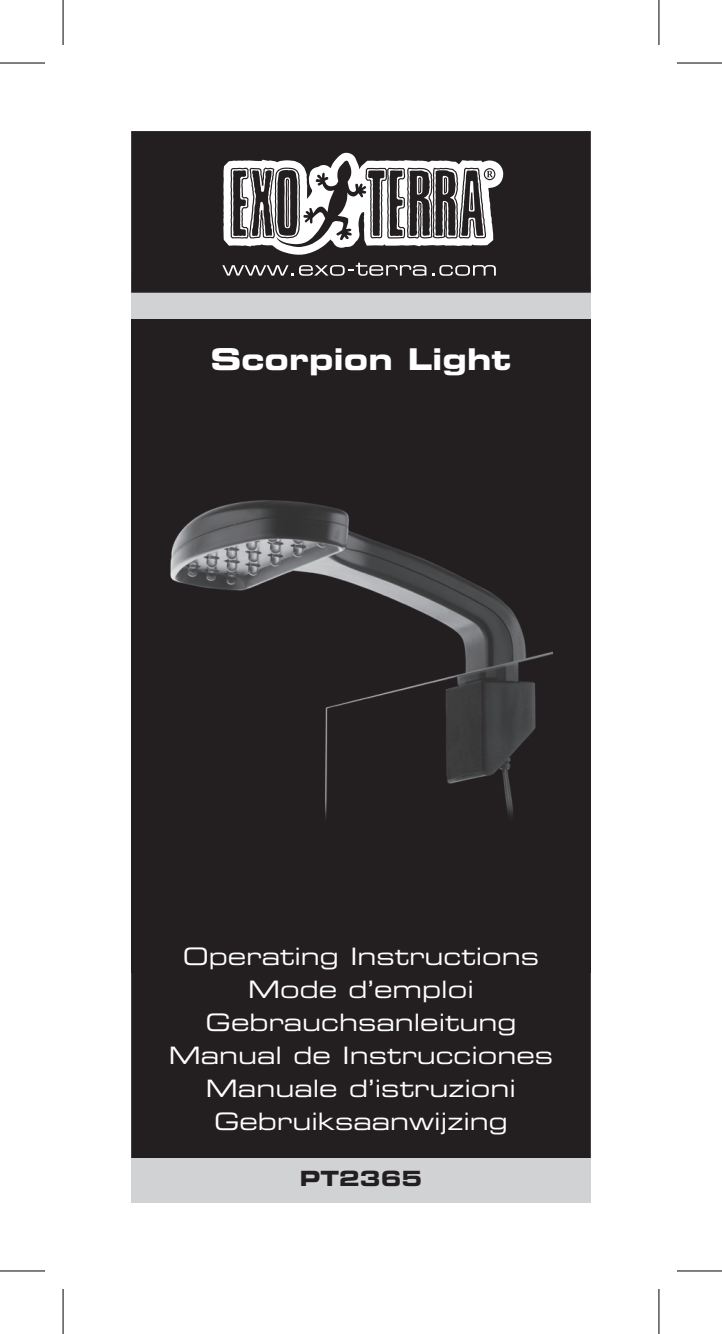
<style>
.page{position:relative;width:722px;height:1334px;background:#fff}
.page>*{position:absolute;margin:0;border:0;box-sizing:border-box;transform-origin:0 0}
.t1{font:30px "Eurostile Bold Extended Two";color:#fff}
.t2{font:24px/33px "Eurostile Extended Two";color:#fff;text-align:center}
.t3{font:21px "Eurostile Bold Extended Two";color:#231f20}
</style>
<div class="page">
<div style="left:131px;top:302px;width:459px;height:671px;background:#231f20"></div>
<div style="left:131px;top:274px;width:459px;height:44px;background:#d1d2d4"></div>
<div style="left:133px;top:133px;width:456px;height:158px;background:#231f20"></div>
<div style="left:131px;top:131px;width:459px;height:162px;border:3px solid #231f20"></div>
<div style="left:133px;top:942px;width:456px;height:259px;background:#231f20"></div>
<div style="left:131px;top:940px;width:459px;height:263px;border:3px solid #231f20"></div>
<svg style="left:223px;top:153px;width:280px;height:102px"></svg>
<svg style="left:222px;top:263px;width:273px;height:13px"></svg>
<div style="left:131px;top:1158px;width:459px;height:45px;background:#d1d2d4"></div>
<img style="left:170px;top:500px;width:382px;height:318px">
<svg style="left:659px;top:0;width:1px;height:45px"></svg>
<svg style="left:659px;top:1289px;width:1px;height:45px"></svg>
<hr style="left:0;top:62px;width:45px;height:2px;background:#000">
<hr style="left:676px;top:62px;width:45px;height:2px;background:#000">
<hr style="left:0;top:1270px;width:45px;height:1px;background:#000">
<hr style="left:676px;top:1270px;width:45px;height:1px;background:#000">
<hr style="left:62px;top:0;width:2px;height:45px;background:#000">
<hr style="left:62px;top:1289px;width:2px;height:45px;background:#000">
<hr style="left:658px;top:0;width:1px;height:45px;background:#000">
<hr style="left:658px;top:1289px;width:1px;height:45px;background:#000">
<p class="t1" style="left:210px;top:337px;width:302px">Scorpion Light</p>
<p class="t2" style="left:169px;top:939px;width:386px">Operating Instructions<br>Mode d’emploi<br>Gebrauchsanleitung<br>Manual de Instrucciones<br>Manuale d’istruzioni<br>Gebruiksaanwijzing</p>
<p class="t3" style="left:299px;top:1164px;width:124px">PT2365</p>
</div>
